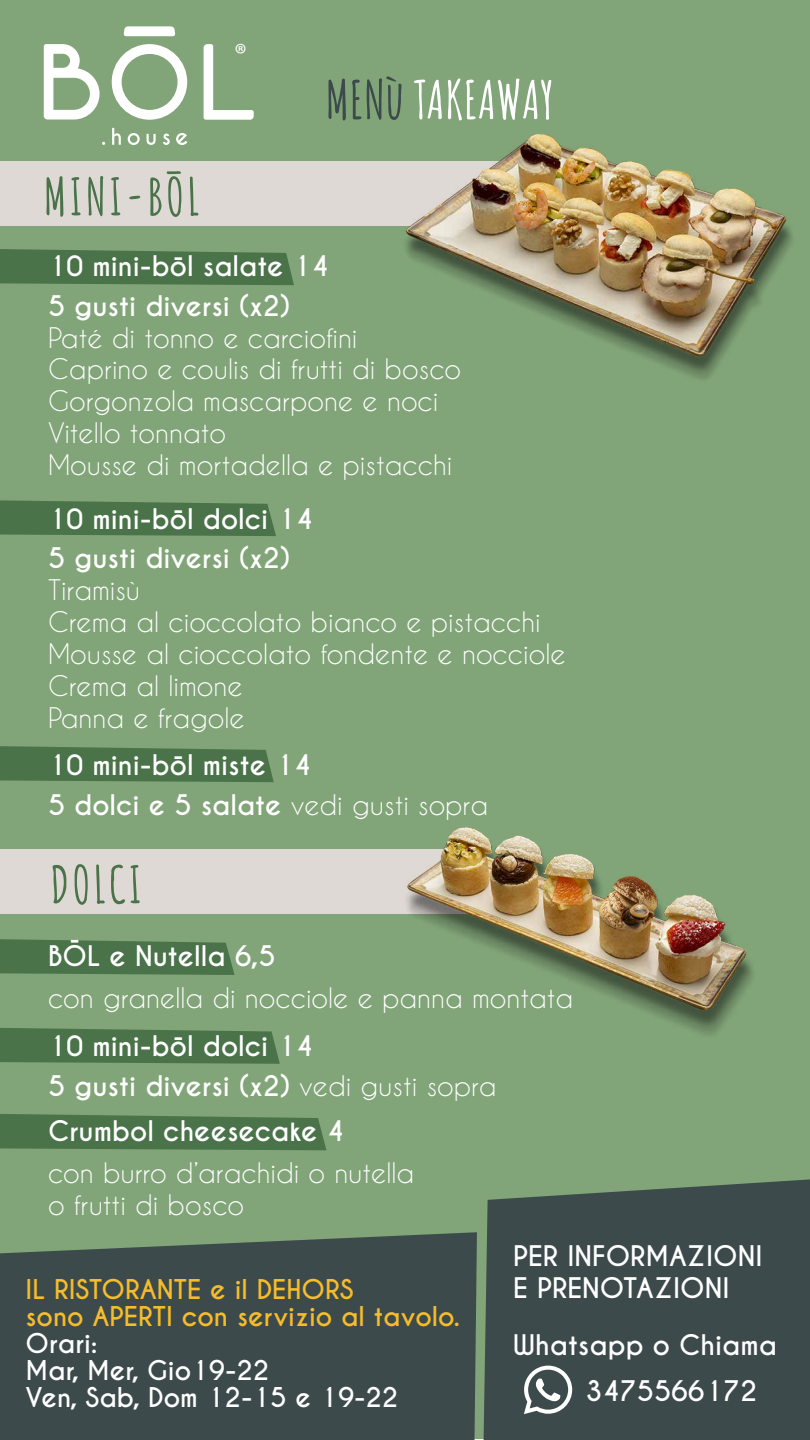
<style>
.page{position:relative;width:810px;height:1440px;background:#fff}
.page>*{position:absolute;margin:0;border:0;box-sizing:border-box;transform-origin:0 0}
.t1{font:700 52.28px "Amatic SC";color:#fff}
.t2{font:700 50.7px "Amatic SC";letter-spacing:.055em;color:#4a734a}
.t3{font:29.55px "Myriad Pro";color:#fff}
.t4{font:26.62px/32px "Caviar Dreams";color:#fff}
.t5{font:700 26.62px/39.5px "Caviar Dreams";color:#fff}
.t6{font:700 25.58px/27px "Caviar Dreams";color:#f6bd2a}
.t7{font:700 25.58px/27px "Caviar Dreams";color:#fff}
.s1{color:#3d4a4c}
.s2{font-weight:400}
</style>
<div class="page">
<div style="left:0;top:0;width:809px;height:1439px;background:#81a478"></div>
<svg style="left:0;top:1114px;width:326px;height:36px;background:#4e774d"></svg>
<svg style="left:0;top:939px;width:235px;height:36px;background:#4f774e"></svg>
<div style="left:0;top:161px;width:534px;height:65px;background:#ded9d4"></div>
<svg style="left:0;top:746px;width:274px;height:36px;background:#4e774e"></svg>
<svg style="left:0;top:500px;width:276px;height:36px;background:#4e774e"></svg>
<svg style="left:0;top:249px;width:294px;height:36px;background:#4e774d"></svg>
<div style="left:0;top:849px;width:477px;height:65px;background:#ded9d4"></div>
<svg style="left:0;top:1028px;width:280px;height:36px;background:#4e774e"></svg>
<img style="left:407px;top:827px;width:346px;height:208px">
<svg style="left:124px;top:26px;width:51px;height:10px"></svg>
<svg style="left:112px;top:44px;width:75px;height:76px"></svg>
<svg style="left:204px;top:44px;width:50px;height:76px"></svg>
<svg style="left:44px;top:44px;width:56px;height:76px"></svg>
<svg style="left:112px;top:128px;width:9px;height:17px"></svg>
<svg style="left:128px;top:133px;width:12px;height:12px"></svg>
<svg style="left:147px;top:134px;width:9px;height:11px"></svg>
<svg style="left:163px;top:134px;width:7px;height:11px"></svg>
<svg style="left:176px;top:133px;width:12px;height:12px"></svg>
<img style="left:406px;top:135px;width:386px;height:244px">
<div style="left:483px;top:1177px;width:327px;height:263px;background:#3d4a4c"></div>
<div style="left:0;top:1232px;width:477px;height:208px;background:#3d4a4c"></div>
<svg style="left:524px;top:1366px;width:48px;height:48px;background:#7f8789"></svg>
<p class="t3" style="left:234px;top:36px;width:14px">®</p>
<h2 class="t2" style="left:44px;top:158px;width:157px">MINI-BŌL</h2>
<h1 class="t1" style="left:326px;top:60px;width:230px"><span class="s1">MENù</span> TAKEAWAY</h1>
<p class="t5" style="left:48px;top:247px;width:282px">10 mini-bōl salate 14<br>5 gusti diversi (x2)</p>
<p class="t4" style="left:48px;top:321px;width:415px">Paté di tonno e carciofini<br>Caprino e coulis di frutti di bosco<br>Gorgonzola mascarpone e noci<br>Vitello tonnato<br>Mousse di mortadella e pistacchi</p>
<p class="t5" style="left:48px;top:500px;width:267px">10 mini-bōl dolci 14<br>5 gusti diversi (x2)</p>
<p class="t4" style="left:48px;top:574px;width:519px">Tiramisù<br>Crema al cioccolato bianco e pistacchi<br>Mousse al cioccolato fondente e nocciole<br>Crema al limone<br>Panna e fragole</p>
<p class="t5" style="left:48px;top:746px;width:442px">10 mini-bōl miste 14<br>5 dolci e 5 salate <span class="s2">vedi gusti sopra</span></p>
<h2 class="t2" style="left:50px;top:846px;width:93px">DOLCI</h2>
<p class="t5" style="left:48px;top:937px;width:229px">BŌL e Nutella 6,5</p>
<p class="t4" style="left:48px;top:982px;width:527px">con granella di nocciole e panna montata</p>
<p class="t5" style="left:48px;top:1027px;width:450px">10 mini-bōl dolci 14<br>5 gusti diversi (x2) <span class="s2">vedi gusti sopra</span></p>
<p class="t5" style="left:48px;top:1112px;width:298px">Crumbol cheesecake 4</p>
<p class="t4" style="left:48px;top:1157px;width:368px">con burro d’arachidi o nutella o frutti di bosco</p>
<p class="t6" style="left:26px;top:1276px;width:436px">IL RISTORANTE e il DEHORS<br>sono APERTI con servizio al tavolo.</p>
<p class="t7" style="left:26px;top:1330px;width:374px">Orari:<br>Mar, Mer, Gio19-22<br>Ven, Sab, Dom 12-15 e 19-22</p>
<p class="t5" style="left:513px;top:1240px;width:251px;line-height:32px">PER INFORMAZIONI<br>E PRENOTAZIONI</p>
<p class="t5" style="left:585px;top:1322px;width:193px;line-height:46.6px;text-indent:-72px">Whatsapp o Chiama<br>3475566172</p>
</div>
